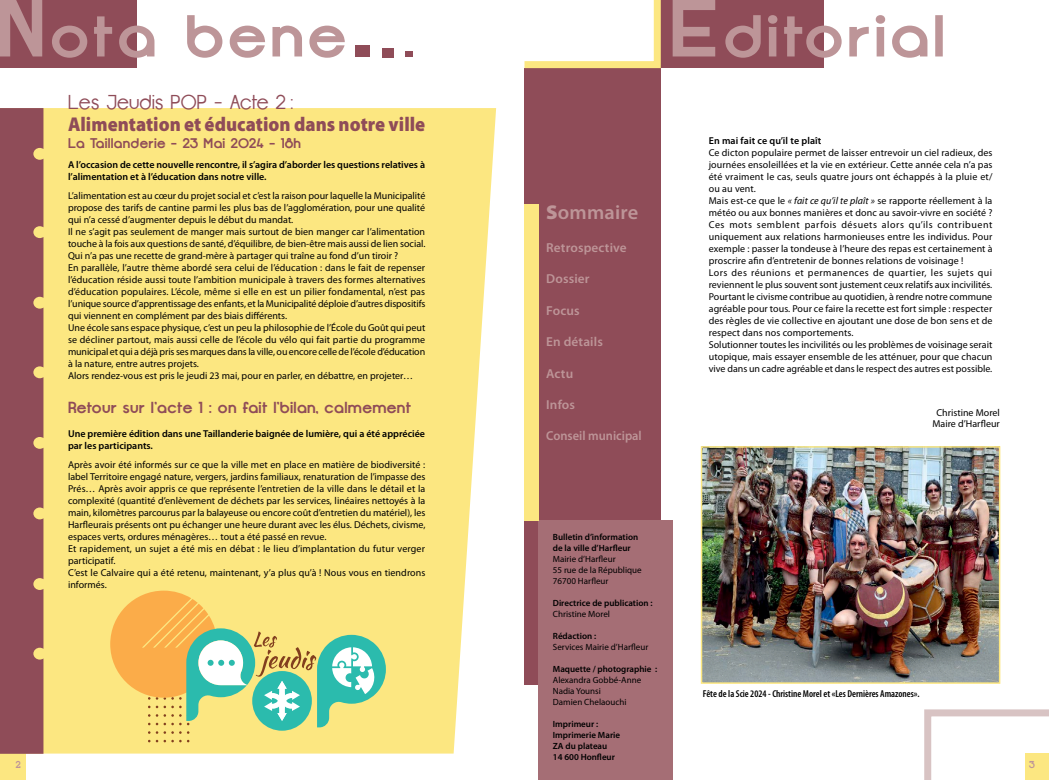
<style>
.page{position:relative;width:1049px;height:780px;background:#fff}
.page>*{position:absolute;margin:0;border:0;box-sizing:border-box;transform-origin:0 0}
.texte_courant{font:900 20px "Myriad Pro";letter-spacing:.005em;color:#8f4c58;scale:.93 1}
.texte_courant-2{font:20px "Opificio";letter-spacing:.015em;color:#8f4c58}
.t1{font:600 20px "Myriad Pro";letter-spacing:.01em;color:#bd9598}
.texte_courant-3{font:700 16px "Opificio";letter-spacing:.015em;color:#8f4c58}
.texte_courant-4{font:700 14px "Opificio";letter-spacing:.015em;color:#8f4c58}
.t2{font:600 13px "Myriad Pro";letter-spacing:.01em;color:#bd9598}
.t3{font:600 13px "Myriad Pro";letter-spacing:.01em;color:#bd9598;scale:.96 1}
.texte_courant-5{font:10px/12px "Myriad Pro";color:#000;text-align:justify}
.texte_courant-6{font:600 10px/12px "Myriad Pro";color:#000}
.texte_courant-7{font:600 condensed 10px "Myriad Pro";color:#000}
.t4{font:700 10px "Opificio Serif";color:#bd9598}
.texte_courant-8{font:600 9px/11px "Myriad Pro";color:#000}
.texte_courant-9{font:9px "Myriad Pro";color:#000}
.s1{font-style:italic}
.s2{font-weight:900}
.s3{font-weight:400}
</style>
<div class="page">
<div style="left:524px;top:68px;width:137px;height:616px;background:#8f4c58"></div>
<div style="left:0;top:0;width:136px;height:68px;background:#8f4c58"></div>
<div style="left:661px;top:0;width:163px;height:68px;background:#8f4c58"></div>
<svg style="left:0;top:0;width:345px;height:58px"></svg>
<svg style="left:673px;top:0;width:270px;height:58px"></svg>
<svg style="left:524px;top:0;width:137px;height:68px"></svg>
<svg style="left:924px;top:709px;width:125px;height:71px"></svg>
<div style="left:355px;top:46px;width:14px;height:11px;background:#8f4c58"></div>
<div style="left:382px;top:48px;width:11px;height:9px;background:#8f4c58"></div>
<div style="left:405px;top:51px;width:8px;height:6px;background:#8f4c58"></div>
<div style="left:0;top:753px;width:26px;height:27px;background:#fce781"></div>
<div style="left:1025px;top:753px;width:24px;height:27px;background:#fce781"></div>
<div style="left:539px;top:520px;width:134px;height:260px;background:#a56e75"></div>
<div style="left:524px;top:204px;width:15px;height:316px;background:#fce781"></div>
<div style="left:43px;top:108px;width:453px;height:645px;background:#fce781"></div>
<div style="left:0;top:108px;width:43px;height:645px;background:#8f4c58"></div>
<img style="left:703px;top:448px;width:295px;height:233px">
<div style="left:701px;top:446px;width:299px;height:237px;border:1px solid #fce781"></div>
<svg style="left:164px;top:739px;width:25px;height:3px"></svg>
<svg style="left:148px;top:739px;width:10px;height:3px"></svg>
<svg style="left:110px;top:590px;width:276px;height:143px;background:#cfd287"></svg>
<p class="texte_courant-2" style="left:68px;top:91px;width:227px">Les Jeudis POP - Acte 2 :</p>
<p class="texte_courant" style="left:68px;top:111px;width:386px">Alimentation et éducation dans notre ville</p>
<p class="texte_courant-4" style="left:68px;top:135px;width:235px">La Taillanderie - 23 Mai 2024 - 18h</p>
<p class="texte_courant-6" style="left:709px;top:134px;width:114px">En mai fait ce qu’il te plaît</p>
<p class="texte_courant-5" style="left:709px;top:146px;width:285px">Ce dicton populaire permet de laisser entrevoir un ciel radieux, des journées ensoleillées et la vie en extérieur. Cette année cela n’a pas été vraiment le cas, seuls quatre jours ont échappés à la pluie et/ ou au vent.</p>
<p class="texte_courant-5" style="left:709px;top:194px;width:285px">Mais est-ce que le <span class="s1">« fait ce qu’il te plaît »</span> se rapporte réellement à la météo ou aux bonnes manières et donc au savoir-vivre en société ?</p>
<p class="texte_courant-5" style="left:709px;top:218px;width:285px">Ces mots semblent parfois désuets alors qu’ils contribuent uniquement aux relations harmonieuses entre les individus. Pour exemple : passer la tondeuse à l’heure des repas est certainement à proscrire afin d’entretenir de bonnes relations de voisinage !</p>
<p class="texte_courant-5" style="left:709px;top:266px;width:285px">Lors des réunions et permanences de quartier, les sujets qui reviennent le plus souvent sont justement ceux relatifs aux incivilités.<br>Pourtant le civisme contribue au quotidien, à rendre notre commune agréable pour tous. Pour ce faire la recette est fort simple : respecter des règles de vie collective en ajoutant une dose de bon sens et de respect dans nos comportements.</p>
<p class="texte_courant-5" style="left:709px;top:338px;width:285px">Solutionner toutes les incivilités ou les problèmes de voisinage serait utopique, mais essayer ensemble de les atténuer, pour que chacun vive dans un cadre agréable et dans le respect des autres est possible.</p>
<p class="texte_courant-5" style="left:936px;top:406px;width:65px">Christine Morel</p>
<p class="texte_courant-5" style="left:932px;top:417px;width:69px">Maire d’Harfleur</p>
<p class="texte_courant-6" style="left:68px;top:158px;width:358px">A l’occasion de cette nouvelle rencontre, il s’agira d’aborder les questions relatives à l’alimentation et à l’éducation dans notre ville.</p>
<p class="texte_courant-5" style="left:68px;top:189px;width:359px">L’alimentation est au cœur du projet social et c’est la raison pour laquelle la Municipalité propose des tarifs de cantine parmi les plus bas de l’agglomération, pour une qualité qui n’a cessé d’augmenter depuis le début du mandat.</p>
<p class="texte_courant-5" style="left:68px;top:225px;width:359px">Il ne s’agit pas seulement de manger mais surtout de bien manger car l’alimentation touche à la fois aux questions de santé, d’équilibre, de bien-être mais aussi de lien social.<br>Qui n’a pas une recette de grand-mère à partager qui traîne au fond d’un tiroir ?</p>
<p class="texte_courant-5" style="left:68px;top:261px;width:359px">En parallèle, l’autre thème abordé sera celui de l’éducation : dans le fait de repenser l’éducation réside aussi toute l’ambition municipale à travers des formes alternatives d’éducation populaires. L’école, même si elle en est un pilier fondamental, n’est pas l’unique source d’apprentissage des enfants, et la Municipalité déploie d’autres dispositifs qui viennent en complément par des biais différents.</p>
<p class="texte_courant-5" style="left:68px;top:321px;width:359px">Une école sans espace physique, c’est un peu la philosophie de l’École du Goût qui peut se décliner partout, mais aussi celle de l’école du vélo qui fait partie du programme municipal et qui a déjà pris ses marques dans la ville, ou encore celle de l’école d’éducation à la nature, entre autres projets.</p>
<p class="texte_courant-5" style="left:68px;top:369px;width:346px">Alors rendez-vous est pris le jeudi 23 mai, pour en parler, en débattre, en projeter…</p>
<p class="texte_courant-3" style="left:68px;top:398px;width:345px">Retour sur l’acte 1 : on fait l’bilan, calmement</p>
<p class="texte_courant-6" style="left:68px;top:427px;width:358px">Une première édition dans une Taillanderie baignée de lumière, qui a été appréciée par les participants.</p>
<p class="texte_courant-5" style="left:68px;top:458px;width:359px">Après avoir été informés sur ce que la ville met en place en matière de biodiversité : label Territoire engagé nature, vergers, jardins familiaux, renaturation de l’impasse des Prés… Après avoir appris ce que représente l’entretien de la ville dans le détail et la complexité (quantité d’enlèvement de déchets par les services, linéaires nettoyés à la main, kilomètres parcourus par la balayeuse ou encore coût d’entretien du matériel), les Harfleurais présents ont pu échanger une heure durant avec les élus. Déchets, civisme, espaces verts, ordures ménagères… tout a été passé en revue.</p>
<p class="texte_courant-5" style="left:68px;top:542px;width:358px">Et rapidement, un sujet a été mis en débat : le lieu d’implantation du futur verger participatif.</p>
<p class="texte_courant-5" style="left:68px;top:566px;width:359px">C’est le Calvaire qui a été retenu, maintenant, y’a plus qu’à ! Nous vous en tiendrons informés.</p>
<p class="t1" style="left:546px;top:200px;width:94px"><span class="s2">S</span>ommaire</p>
<p class="t2" style="left:546px;top:239px;width:82px">Retrospective</p>
<p class="t2" style="left:546px;top:270px;width:45px">Dossier</p>
<p class="t2" style="left:546px;top:302px;width:35px">Focus</p>
<p class="t2" style="left:546px;top:334px;width:58px">En détails</p>
<p class="t2" style="left:546px;top:365px;width:29px">Actu</p>
<p class="t2" style="left:546px;top:396px;width:30px">Infos</p>
<p class="t3" style="left:546px;top:427px;width:101px">Conseil municipal</p>
<p class="texte_courant-8" style="left:553px;top:531px;width:87px">Bulletin d’information</p>
<p class="texte_courant-8" style="left:553px;top:542px;width:79px">de la ville d’Harfleur</p>
<p class="texte_courant-9" style="left:553px;top:553px;width:64px">Mairie d’Harfleur</p>
<p class="texte_courant-9" style="left:553px;top:564px;width:90px">55 rue de la République</p>
<p class="texte_courant-9" style="left:553px;top:575px;width:57px">76700 Harfleur</p>
<p class="texte_courant-8" style="left:553px;top:597px;width:101px">Directrice de publication :<br><span class="s3">Christine Morel</span></p>
<p class="texte_courant-8" style="left:553px;top:630px;width:45px">Rédaction :</p>
<p class="texte_courant-9" style="left:553px;top:641px;width:97px">Services Mairie d’Harfleur</p>
<p class="texte_courant-8" style="left:553px;top:663px;width:106px">Maquette / photographie :</p>
<p class="texte_courant-9" style="left:553px;top:674px;width:90px">Alexandra Gobbé-Anne</p>
<p class="texte_courant-9" style="left:553px;top:685px;width:50px">Nadia Younsi</p>
<p class="texte_courant-9" style="left:553px;top:696px;width:75px">Damien Chelaouchi</p>
<p class="texte_courant-8" style="left:553px;top:718px;width:47px">Imprimeur :</p>
<p class="texte_courant-8" style="left:553px;top:729px;width:69px">Imprimerie Marie</p>
<p class="texte_courant-8" style="left:553px;top:740px;width:56px">ZA du plateau</p>
<p class="texte_courant-8" style="left:553px;top:751px;width:64px">14 600 Honfleur</p>
<p class="texte_courant-7" style="left:703px;top:687px;width:218px">Fête de la Scie 2024 - Christine Morel et «Les Dernières Amazones».</p>
<p class="t4" style="left:16px;top:758px;width:7px">2</p>
<p class="t4" style="left:1029px;top:758px;width:8px">3</p>
</div>
